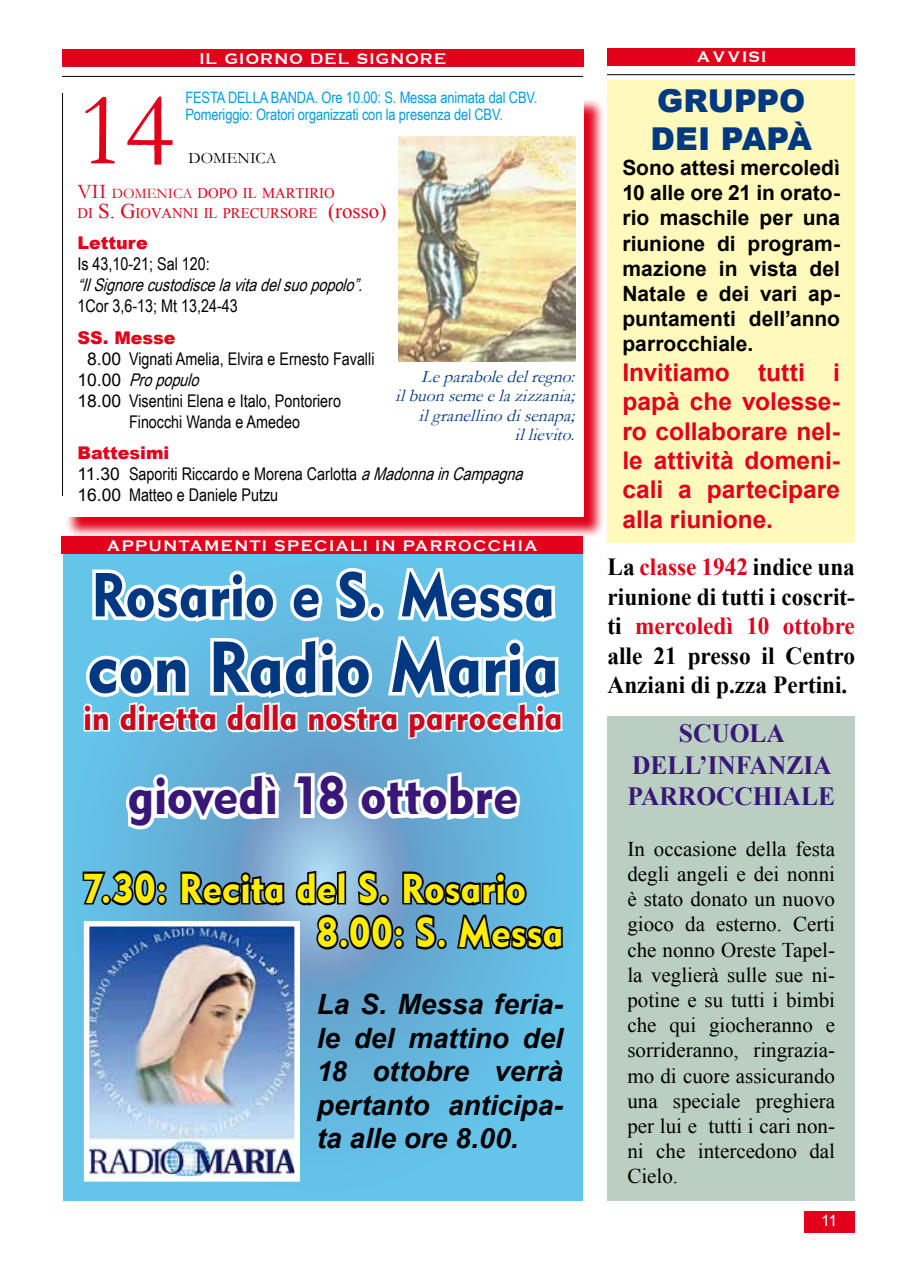
<style>
.page{position:relative;width:918px;height:1275px;background:#fff}
.page>*{position:absolute;margin:0;border:0;box-sizing:border-box;transform-origin:0 0}
.t1{font:105px "Garamond";color:#e2001a}
.t2{font:71.23px "Geometric 415 BT Black A";letter-spacing:.005em;color:#003882;scale:.88 1}
.t3{font:61.25px "Geometric 415 BT Black A";letter-spacing:.005em;color:#003882;scale:.88 1}
.t4{font:53.38px "Geometric 415 BT Black A";letter-spacing:.01em;color:#381778;scale:.88 1}
.t5{font:41.48px/44.1px "Geometric 415 BT Black A";letter-spacing:.01em;color:#ffed00;scale:.88 1}
.t6{font:35.52px "Geometric 415 BT Black A";letter-spacing:.01em;color:#cd071e;scale:.88 1}
.t7{font:900 31.5px/37.8px "Arial";letter-spacing:-.005em;color:#003882}
.t8{font:italic 700 28px/33.6px "Arial";color:#000;text-align:justify}
.t9{font:700 26.25px/31.5px "Times New Roman";color:#381778;text-align:center}
.t10{font:700 24.5px/29.4px "Times New Roman";color:#000;text-align:justify;scale:.95 1}
.t11{font:700 24.5px/29.4px "Arial";color:#e2001a;text-align:justify}
.t12{font:21px/25.2px "Times New Roman";color:#000;text-align:justify}
.t13{font:700 21px/25.2px "Arial";color:#000;text-align:justify}
.t14{font:17.5px/21px "Arial Narrow";color:#000}
.t15{font:italic 17.5px/19.2px "Garamond";color:#003882;text-align:right}
.t16{font:italic 17.5px "Arial Narrow";color:#000}
.t17{font:900 17.5px "Arial";color:#e2001a}
.t18{font:15.92px "Garamond";letter-spacing:.005em;color:#000}
.t19{font:15.75px/16.6px "Arial Narrow";letter-spacing:-.01em;color:#009ee0}
.t20{font:700 15.75px "Copperplate Gothic";letter-spacing:.1em;color:#fff}
.t21{font:700 15.75px "Copperplate";letter-spacing:.1em;color:#fff}
.t22{font:15.75px "Arial";color:#fff}
.t23{font:14.7px/19.2px "Times New Roman";color:#e2001a}
.s1{font-family:"Garamond";font-size:21px}
.s2{font-family:"Garamond"}
.s3{font-size:21px}
.s4{font-family:"Arial";color:#fff}
.s5{font-family:"Arial"}
.s6{font-family:"Arial";font-style:normal}
.s7{font-style:italic}
.s8{color:#e2001a}
</style>
<div class="page">
<div style="left:607px;top:716px;width:248px;height:484px;background:#bbcec2"></div>
<div style="left:63px;top:50px;width:520px;height:17px;background:#e2001a"></div>
<hr style="left:62px;top:76px;width:521px;height:1px;background:#000">
<svg style="left:67px;top:100px;width:536px;height:437px;background:#ed6b7a"></svg>
<div style="left:63px;top:95px;width:520px;height:422px;background:#fff"></div>
<hr style="left:62px;top:93px;width:1px;height:403px;background:#000">
<div style="left:804px;top:1211px;width:50px;height:21px;background:#e2001a"></div>
<div style="left:607px;top:48px;width:248px;height:17px;background:#e2001a"></div>
<hr style="left:607px;top:74px;width:248px;height:1px;background:#000">
<div style="left:607px;top:80px;width:248px;height:463px;background:#fffabb"></div>
<svg style="left:63px;top:554px;width:520px;height:646px;background:#66bae1"></svg>
<div style="left:62px;top:536px;width:521px;height:18px;background:#e2001a"></div>
<svg style="left:89px;top:563px;width:470px;height:63px"></svg>
<svg style="left:80px;top:633px;width:484px;height:108px"></svg>
<svg style="left:121px;top:766px;width:403px;height:68px"></svg>
<svg style="left:81px;top:868px;width:88px;height:40px;background:#3b6e86"></svg>
<svg style="left:179px;top:869px;width:108px;height:39px;background:#3d5a70"></svg>
<svg style="left:293px;top:868px;width:272px;height:84px;background:#4c768f"></svg>
<img style="left:91px;top:928px;width:202px;height:247px">
<div style="left:84px;top:921px;width:216px;height:261px;border:6px solid #fff"></div>
<img style="left:398px;top:137px;width:177px;height:224px">
<p class="t21" style="left:200px;top:50px;width:248px">IL GIORNO DEL SIGNORE</p>
<p class="t19" style="left:185px;top:89px;width:353px">FESTA DELLA BANDA. Ore 10.00: S. Messa animata dal CBV.<br>Pomeriggio: Oratori organizzati con la presenza del CBV.</p>
<h1 class="t1" style="left:77px;top:60px;width:98px">14</h1>
<p class="t18" style="left:189px;top:148px;width:90px">DOMENICA</p>
<p class="t23" style="left:77px;top:184px;width:310px"><span class="s1">VII</span> <span class="s2">DOMENICA</span> DOPO IL MARTIRIO<br>DI <span class="s3">S. G</span>IOVANNI IL PRECURSORE <span class="s3">(rosso)</span></p>
<p class="t17" style="left:77px;top:230px;width:72px">Letture</p>
<p class="t14" style="left:77px;top:253px;width:134px">Is 43,10-21; Sal 120:</p>
<p class="t16" style="left:77px;top:272px;width:293px">“IlSignorecustodiscelavitadelsuopopolo”.</p>
<p class="t14" style="left:77px;top:295px;width:162px">1Cor 3,6-13; Mt 13,24-43</p>
<p class="t17" style="left:77px;top:325px;width:100px">SS. Messe</p>
<p class="t14" style="left:77px;top:347px;width:299px"><span class="s4">1</span><span class="s5">8.00</span> Vignati Amelia, Elvira e Ernesto Favalli</p>
<p class="t16" style="left:77px;top:367px;width:129px"><span class="s6">1 0 . 0 0</span> Propopulo</p>
<p class="t14" style="left:77px;top:389px;width:265px"><span class="s5">18.00</span> Visentini Elena e Italo, Pontoriero</p>
<p class="t14" style="left:129px;top:410px;width:172px">Finocchi Wanda e Amedeo</p>
<p class="t17" style="left:77px;top:440px;width:94px">Battesimi</p>
<p class="t14" style="left:77px;top:463px;width:453px"><span class="s5">11.30</span> Saporiti Riccardo e Morena Carlotta <span class="s7">aMadonnainCampagna<br></span><span class="s5">16.00</span> Matteo e Daniele Putzu</p>
<p class="t15" style="left:395px;top:367px;width:187px">Leparaboledelregno: ilbuonsemeelazizzania; ilgranellinodisenapa; illievito.</p>
<p class="t20" style="left:107px;top:537px;width:431px">APPUNTAMENTI SPECIALI IN PARROCCHIA</p>
<h3 class="t3" style="left:91px;top:557px;width:528px">Rosario e S. Messa</h3>
<h2 class="t2" style="left:87px;top:623px;width:536px">con Radio Maria</h2>
<h3 class="t6" style="left:84px;top:696px;width:545px">in diretta dalla nostra parrocchia</h3>
<h3 class="t4" style="left:128px;top:763px;width:445px">giovedì 18 ottobre</h3>
<h3 class="t5" style="left:317px;top:865px;width:281px;text-indent:-234px">7.30: Recita del S. Rosario<br>8.00: S. Messa</h3>
<h3 class="t8" style="left:317px;top:988px;width:248px">La S. Messa feria&shy;le del mattino del 18 ottobre verrà pertanto anticipa&shy;ta alle ore 8.00.</h3>
<p class="t21" style="left:696px;top:48px;width:71px">AVVISI</p>
<h3 class="t7" style="left:650px;top:81px;width:156px">GRUPPO dei</h3>
<h3 class="t7" style="left:721px;top:119px;width:23px">pap</h3>
<h3 class="t7" style="left:787px;top:119px;width:23px">à</h3>
<p class="t13" style="left:622px;top:156px;width:219px">Sono attesi mercoledì 10 alle ore 21 in orato&shy;rio maschile per una riunione di program&shy;mazione in vista del Natale e dei vari ap&shy;puntamenti dell’anno parrocchiale.</p>
<p class="t11" style="left:622px;top:358px;width:219px">Invitiamo tutti i papà che volesse&shy;ro collaborare nel&shy;le attività domeni&shy;cali a partecipare alla riunione.</p>
<p class="t10" style="left:607px;top:552px;width:262px">La <span class="s8">classe 1942</span> indice una riunione di tutti i coscrit&shy;ti <span class="s8">mercoledì 10 ottobre </span>alle 21 presso il Centro Anziani di p.zza Pertini.</p>
<p class="t9" style="left:627px;top:717px;width:209px">SCUOLA<br>DELL’INFANZIA<br>PARROCCHIALE</p>
<p class="t12" style="left:627px;top:836px;width:209px">In occasione della festa degli angeli e dei nonni è stato donato un nuovo gioco da esterno. Certi che nonno Oreste Tapel&shy;la veglierà sulle sue ni&shy;potine e su tutti i bimbi che qui giocheranno e sorrideranno, ringrazia&shy;mo di cuore assicurando una speciale preghiera per lui e tutti i cari non&shy;ni che intercedono dal Cielo.</p>
<p class="t22" style="left:821px;top:1210px;width:18px">11</p>
</div>
